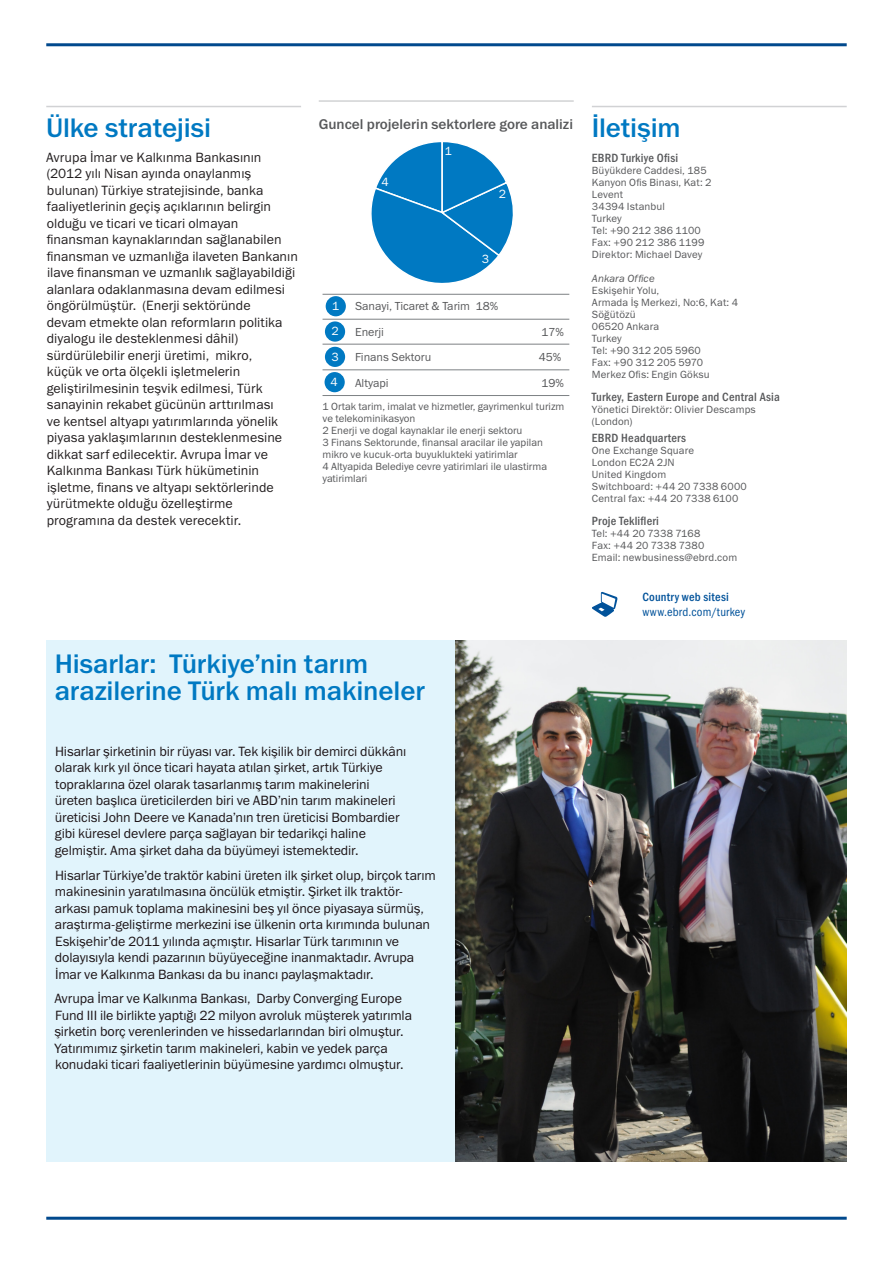
<style>
.page{position:relative;width:893px;height:1263px;background:#fff}
.page>*{position:absolute;margin:0;border:0;box-sizing:border-box;transform-origin:0 0}
.Basic_-_H1a_-_no_lin{font:27px/27px "Franklin Gothic Medium ITC";letter-spacing:-.005em;color:#0079c2}
.Basic_-_H1{font:27px "Franklin Gothic Medium ITC";letter-spacing:-.005em;color:#0079c2}
.t1{font:14.25px "Franklin Gothic Medium ITC";color:#57585a}
.Basic_-_Body{font:13.5px/16.5px "Franklin Gothic Book ITC";letter-spacing:-.005em;color:#1d1417}
.Basic_-_Body-2{font:13.5px/16.5px "Franklin Gothic Book ITC";letter-spacing:.005em;color:#231f20}
.Contacts_-_heading{font:12px "Franklin Gothic Medi Cond ITC";letter-spacing:.02em;color:#57585a}
.Link_-_body{font:12px "Franklin Gothic Book Cond ITC";letter-spacing:.02em;color:#01529a}
.Link_-_heading{font:12px "Franklin Gothic Medi Cond ITC";letter-spacing:.02em;color:#01529a}
.t2{font:12px/25.3px "Franklin Gothic Book ITC";color:#fff;text-align:justify}
.t3{font:11.7px/25.5px "Franklin Gothic Book ITC";color:#57585a}
.Contacts_-_body{font:10.5px/12px "Franklin Gothic Book ITC";letter-spacing:.005em;color:#57585a}
.Contacts_-_body-2{font:italic 10.5px "Franklin Gothic Book ITC";letter-spacing:.02em;color:#57585a}
</style>
<div class="page">
<hr style="left:46px;top:43px;width:801px;height:3px;background:#01498d">
<hr style="left:46px;top:1217px;width:801px;height:3px;background:#01498d">
<div style="left:46px;top:640px;width:800px;height:522px;background:#e1f4fc"></div>
<hr style="left:46px;top:106px;width:255px;height:1px;background:#d1d2d4">
<hr style="left:592px;top:106px;width:255px;height:1px;background:#d1d2d4">
<svg style="left:592px;top:591px;width:26px;height:26px"></svg>
<svg style="left:371px;top:142px;width:142px;height:141px"></svg>
<div style="left:326px;top:296px;width:20px;height:20px;background:#0079c2;border-radius:50%"></div>
<div style="left:325px;top:321px;width:20px;height:21px;background:#0079c2;border-radius:50%"></div>
<div style="left:325px;top:347px;width:20px;height:20px;background:#0079c2;border-radius:50%"></div>
<div style="left:325px;top:372px;width:20px;height:20px;background:#0079c2;border-radius:50%"></div>
<hr style="left:323px;top:294px;width:246px;height:1px;background:#7d8184">
<hr style="left:323px;top:319px;width:246px;height:1px;background:#7d8184">
<hr style="left:323px;top:344px;width:246px;height:1px;background:#7d8184">
<hr style="left:323px;top:369px;width:246px;height:1px;background:#7d8184">
<hr style="left:323px;top:395px;width:246px;height:1px;background:#7d8184">
<hr style="left:319px;top:100px;width:255px;height:2px;background:#d1d2d4">
<img style="left:455px;top:640px;width:391px;height:522px">
<p class="Basic_-_H1" style="left:46px;top:111px;width:167px">Ülke stratejisi</p>
<p class="Basic_-_Body-2" style="left:46px;top:149px;width:253px">Avrupa İmar ve Kalkınma Bankasının (2012 yılı Nisan ayında onaylanmış bulunan) Türkiye stratejisinde, banka faaliyetlerinin geçiş açıklarının belirgin olduğu ve ticari ve ticari olmayan finansman kaynaklarından sağlanabilen finansman ve uzmanlığa ilaveten Bankanın ilave finansman ve uzmanlık sağlayabildiği alanlara odaklanmasına devam edilmesi öngörülmüştür. (Enerji sektöründe<br>devam etmekte olan reformların politika diyalogu ile desteklenmesi dâhil) sürdürülebilir enerji üretimi, mikro,<br>küçük ve orta ölçekli işletmelerin geliştirilmesinin teşvik edilmesi, Türk sanayinin rekabet gücünün arttırılması<br>ve kentsel altyapı yatırımlarında yönelik piyasa yaklaşımlarının desteklenmesine dikkat sarf edilecektir. Avrupa İmar ve Kalkınma Bankası Türk hükümetinin işletme, finans ve altyapı sektörlerinde yürütmekte olduğu özelleştirme programına da destek verecektir.</p>
<p class="t1" style="left:319px;top:116px;width:256px">Guncel projelerin sektorlere gore analizi</p>
<p class="t2" style="left:382px;top:169px;width:9px">4</p>
<p class="t2" style="left:445px;top:138px;width:9px">1</p>
<p class="t2" style="left:499px;top:181px;width:9px">2</p>
<p class="t2" style="left:482px;top:246px;width:9px">3</p>
<p class="t2" style="left:332px;top:293px;width:9px">1</p>
<p class="t3" style="left:355px;top:293px;width:145px">Sanayi, Ticaret &amp; Tarim 18%<br>Enerji</p>
<p class="t2" style="left:330px;top:318px;width:10px">2<br>3<br>4</p>
<p class="Contacts_-_body" style="left:323px;top:400px;width:243px">1 Ortak tarim, imalat ve hizmetler, gayrimenkul turizm ve telekominikasyon<br>2 Enerji ve dogal kaynaklar ile enerji sektoru<br>3 Finans Sektorunde, finansal aracilar ile yapilan mikro ve kucuk-orta buyuklukteki yatirimlar<br>4 Altyapida Belediye cevre yatirimlari ile ulastirma yatirimlari</p>
<p class="t3" style="left:542px;top:319px;width:24px">17%</p>
<p class="t3" style="left:355px;top:344px;width:78px">Finans Sektoru</p>
<p class="t3" style="left:539px;top:344px;width:24px">45%</p>
<p class="t3" style="left:355px;top:370px;width:35px">Altyapi</p>
<p class="t3" style="left:542px;top:370px;width:24px">19%</p>
<p class="Basic_-_H1a_-_no_lin" style="left:55px;top:651px;width:372px">Hisarlar: Türkiye’nin tarım arazilerine Türk malı makineler</p>
<p class="Basic_-_Body" style="left:55px;top:743px;width:353px">Hisarlar şirketinin bir rüyası var. Tek kişilik bir demirci dükkânı olarak kırk yıl önce ticari hayata atılan şirket, artık Türkiye topraklarına özel olarak tasarlanmış tarım makinelerini üreten başlıca üreticilerden biri ve ABD’nin tarım makineleri üreticisi John Deere ve Kanada’nın tren üreticisi Bombardier gibi küresel devlere parça sağlayan bir tedarikçi haline gelmiştir. Ama şirket daha da büyümeyi istemektedir.</p>
<p class="Basic_-_Body" style="left:55px;top:866px;width:382px">Hisarlar Türkiye’de traktör kabini üreten ilk şirket olup, birçok tarım makinesinin yaratılmasına öncülük etmiştir. Şirket ilk traktör&shy;arkası pamuk toplama makinesini beş yıl önce piyasaya sürmüş, araştırma-geliştirme merkezini ise ülkenin orta kırımında bulunan Eskişehir’de 2011 yılında açmıştır. Hisarlar Türk tarımının ve dolayısıyla kendi pazarının büyüyeceğine inanmaktadır. Avrupa İmar ve Kalkınma Bankası da bu inancı paylaşmaktadır.</p>
<p class="Basic_-_Body" style="left:54px;top:990px;width:359px">Avrupa İmar ve Kalkınma Bankası, Darby Converging Europe Fund III ile birlikte yaptığı 22 milyon avroluk müşterek yatırımla şirketin borç verenlerinden ve hissedarlarından biri olmuştur.<br>Yatırımımız şirketin tarım makineleri, kabin ve yedek parça konudaki ticari faaliyetlerinin büyümesine yardımcı olmuştur.</p>
<p class="Basic_-_H1" style="left:592px;top:111px;width:90px">İletişim</p>
<p class="Contacts_-_heading" style="left:592px;top:151px;width:88px">EBRD Turkiye Ofisi</p>
<p class="Contacts_-_body" style="left:592px;top:164px;width:116px">Büyükdere Caddesi, 185</p>
<p class="Contacts_-_body" style="left:592px;top:176px;width:121px">Kanyon Ofis Binası, Kat: 2</p>
<p class="Contacts_-_body" style="left:592px;top:188px;width:33px">Levent</p>
<p class="Contacts_-_body" style="left:592px;top:200px;width:74px">34394 Istanbul</p>
<p class="Contacts_-_body" style="left:592px;top:212px;width:31px">Turkey</p>
<p class="Contacts_-_body" style="left:592px;top:224px;width:111px">Tel: +90 212 386 1100</p>
<p class="Contacts_-_body" style="left:592px;top:236px;width:114px">Fax: +90 212 386 1199</p>
<p class="Contacts_-_body" style="left:592px;top:248px;width:112px">Direktor: Michael Davey</p>
<p class="Contacts_-_body-2" style="left:592px;top:272px;width:64px">Ankara Office</p>
<p class="Contacts_-_body" style="left:592px;top:284px;width:69px">Eskişehir Yolu,</p>
<p class="Contacts_-_body" style="left:592px;top:296px;width:148px">Armada İş Merkezi, No:6, Kat: 4</p>
<p class="Contacts_-_body" style="left:592px;top:308px;width:45px">Söğütözü</p>
<p class="Contacts_-_body" style="left:592px;top:320px;width:69px">06520 Ankara</p>
<p class="Contacts_-_body" style="left:592px;top:332px;width:31px">Turkey</p>
<p class="Contacts_-_body" style="left:592px;top:344px;width:111px">Tel: +90 312 205 5960</p>
<p class="Contacts_-_body" style="left:592px;top:356px;width:113px">Fax: +90 312 205 5970</p>
<p class="Contacts_-_body" style="left:592px;top:368px;width:119px">Merkez Ofis: Engin Göksu</p>
<p class="Contacts_-_heading" style="left:592px;top:390px;width:189px">Turkey, Eastern Europe and Central Asia</p>
<p class="Contacts_-_body" style="left:592px;top:403px;width:165px">Yönetici Direktör: Olivier Descamps</p>
<p class="Contacts_-_body" style="left:592px;top:415px;width:42px">(London)</p>
<p class="Contacts_-_heading" style="left:592px;top:431px;width:96px">EBRD Headquarters</p>
<p class="Contacts_-_body" style="left:592px;top:444px;width:104px">One Exchange Square</p>
<p class="Contacts_-_body" style="left:592px;top:456px;width:84px">London EC2A 2JN</p>
<p class="Contacts_-_body" style="left:592px;top:468px;width:76px">United Kingdom</p>
<p class="Contacts_-_body" style="left:592px;top:480px;width:156px">Switchboard: +44 20 7338 6000</p>
<p class="Contacts_-_body" style="left:592px;top:492px;width:148px">Central fax: +44 20 7338 6100</p>
<p class="Contacts_-_heading" style="left:592px;top:514px;width:69px">Proje Teklifleri</p>
<p class="Contacts_-_body" style="left:592px;top:527px;width:110px">Tel: +44 20 7338 7168</p>
<p class="Contacts_-_body" style="left:592px;top:539px;width:114px">Fax: +44 20 7338 7380</p>
<p class="Contacts_-_body" style="left:592px;top:551px;width:147px">Email: newbusiness@ebrd.com</p>
<p class="Link_-_heading" style="left:642px;top:590px;width:88px">Country web sitesi</p>
<p class="Link_-_body" style="left:642px;top:605px;width:105px">www.ebrd.com/turkey</p>
</div>
